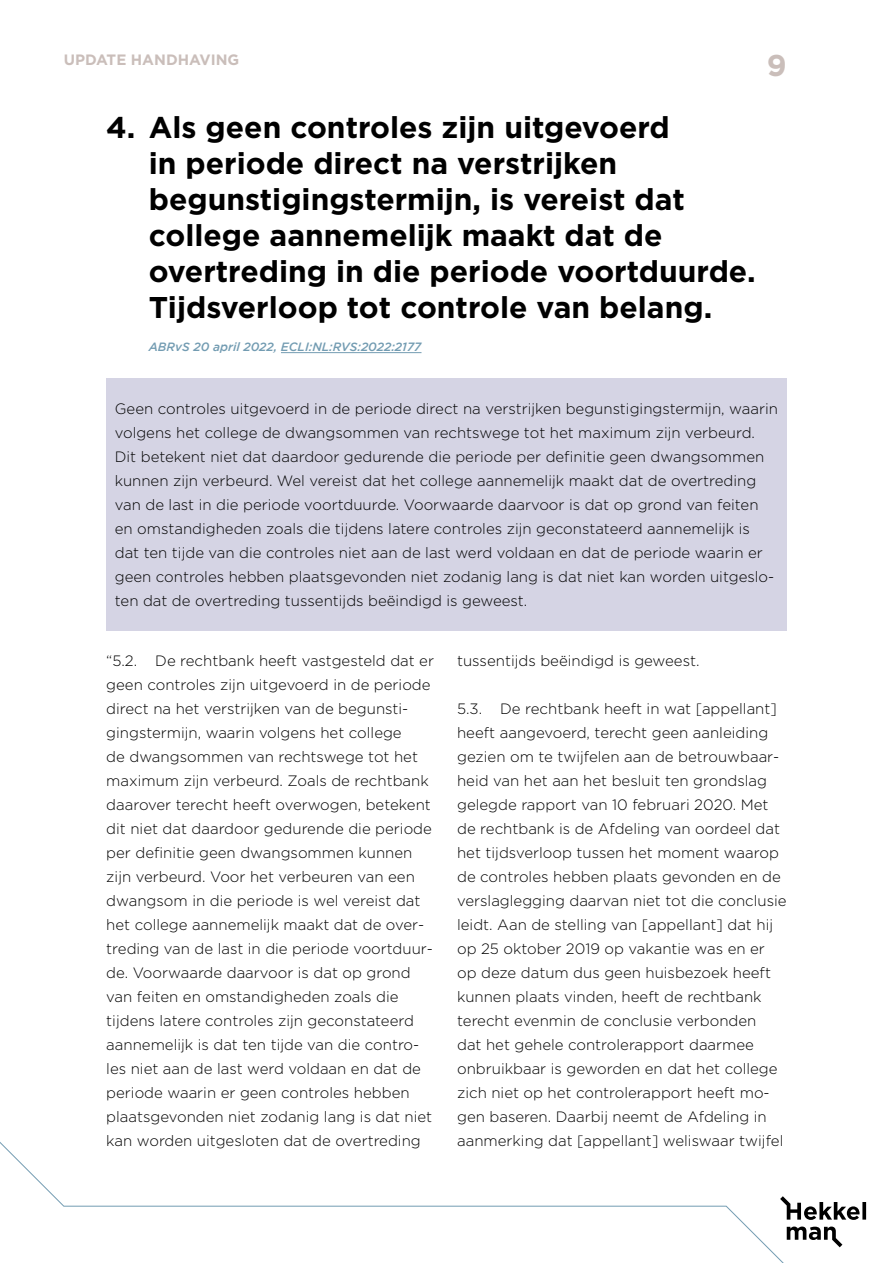
<style>
.page{position:relative;width:893px;height:1263px;background:#fff}
.page>*{position:absolute;margin:0;border:0;box-sizing:border-box;transform-origin:0 0}
.t1{font:700 30px/36px "Gotham";color:#000}
.t2{font:700 30px "Gotham";color:#cabeba}
.t3{font:300 15px/24px "Gotham";color:#000}
.t4{font:700 15px "Gotham";color:#cabeba}
.t5{font:italic 500 12px "Gotham";color:#739cb2}
</style>
<div class="page">
<svg style="left:0;top:1142px;width:784px;height:121px"></svg>
<svg style="left:780px;top:1196px;width:86px;height:51px"></svg>
<hr style="left:281px;top:352px;width:140px;height:1px;background:#739cb2">
<div style="left:106px;top:378px;width:680px;height:252px;background:#d5d4e4"></div>
<p class="t4" style="left:64px;top:51px;width:177px">UPDATE HANDHAVING</p>
<h1 class="t2" style="left:767px;top:48px;width:21px">9</h1>
<h1 class="t1" style="left:149px;top:109px;width:608px;text-indent:-43px">4. Als geen controles zijn uitgevoerd<br>in periode direct na verstrijken begunstigingstermijn, is vereist dat college aannemelijk maakt dat de overtreding in die periode voortduurde.<br>Tijdsverloop tot controle van belang.</h1>
<p class="t5" style="left:149px;top:340px;width:274px">ABRvS 20 april 2022, ECLI:NL:RVS:2022:2177</p>
<p class="t3" style="left:115px;top:396px;width:665px">Geen controles uitgevoerd in de periode direct na verstrijken begunstigingstermijn, waarin volgens het college de dwangsommen van rechtswege tot het maximum zijn verbeurd.<br>Dit betekent niet dat daardoor gedurende die periode per definitie geen dwangsommen kunnen zijn verbeurd. Wel vereist dat het college aannemelijk maakt dat de overtreding van de last in die periode voortduurde. Voorwaarde daarvoor is dat op grond van feiten en omstandigheden zoals die tijdens latere controles zijn geconstateerd aannemelijk is dat ten tijde van die controles niet aan de last werd voldaan en dat de periode waarin er geen controles hebben plaatsgevonden niet zodanig lang is dat niet kan worden uitgeslo&shy;ten dat de overtreding tussentijds beëindigd is geweest.</p>
<p class="t3" style="left:106px;top:648px;width:329px">“5.2. De rechtbank heeft vastgesteld dat er geen controles zijn uitgevoerd in de periode direct na het verstrijken van de begunsti&shy;gingstermijn, waarin volgens het college<br>de dwangsommen van rechtswege tot het maximum zijn verbeurd. Zoals de rechtbank daarover terecht heeft overwogen, betekent dit niet dat daardoor gedurende die periode per definitie geen dwangsommen kunnen zijn verbeurd. Voor het verbeuren van een dwangsom in die periode is wel vereist dat het college aannemelijk maakt dat de over&shy;treding van de last in die periode voortduur&shy;de. Voorwaarde daarvoor is dat op grond van feiten en omstandigheden zoals die tijdens latere controles zijn geconstateerd aannemelijk is dat ten tijde van die contro&shy;les niet aan de last werd voldaan en dat de periode waarin er geen controles hebben plaatsgevonden niet zodanig lang is dat niet kan worden uitgesloten dat de overtreding</p>
<p class="t3" style="left:457px;top:648px;width:244px">tussentijds beëindigd is geweest.</p>
<p class="t3" style="left:457px;top:696px;width:331px">5.3. De rechtbank heeft in wat [appellant] heeft aangevoerd, terecht geen aanleiding gezien om te twijfelen aan de betrouwbaar&shy;heid van het aan het besluit ten grondslag gelegde rapport van 10 februari 2020. Met de rechtbank is de Afdeling van oordeel dat het tijdsverloop tussen het moment waarop de controles hebben plaats gevonden en de verslaglegging daarvan niet tot die conclusie leidt. Aan de stelling van [appellant] dat hij op 25 oktober 2019 op vakantie was en er op deze datum dus geen huisbezoek heeft kunnen plaats vinden, heeft de rechtbank terecht evenmin de conclusie verbonden<br>dat het gehele controlerapport daarmee onbruikbaar is geworden en dat het college zich niet op het controlerapport heeft mo&shy;gen baseren. Daarbij neemt de Afdeling in aanmerking dat [appellant] weliswaar twijfel</p>
</div>
